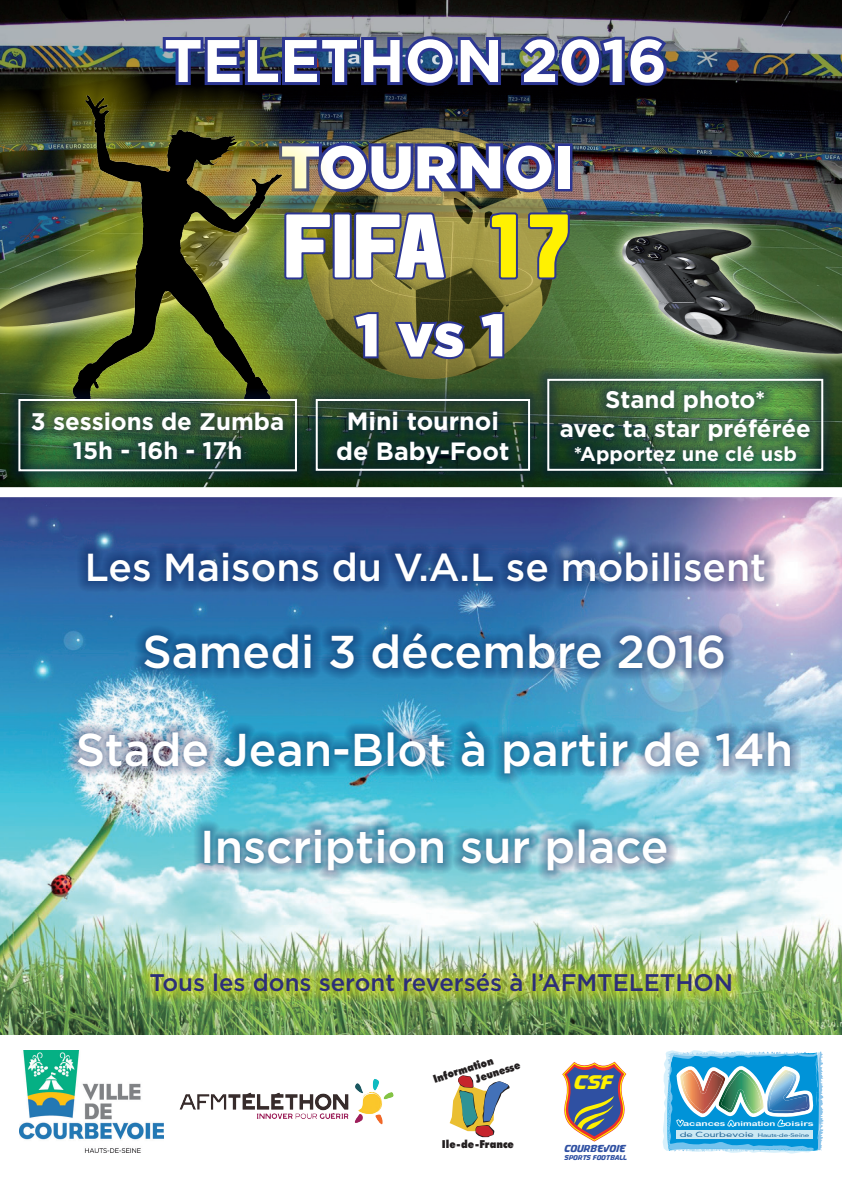
<style>
.page{position:relative;width:842px;height:1191px;background:#fff}
.page>*{position:absolute;margin:0;border:0;box-sizing:border-box;transform-origin:0 0}
.t1{font:700 86px "EA Sports Covers SC";color:#fff}
.t2{font:700 60px "Gotham";color:#fff}
.t3{font:900 60px "Gotham";color:#fff}
.t4{font:500 46px/97px "Gotham";color:#fff;text-align:center}
.t5{font:500 39px "Gotham";color:#fff}
.t6{font:700 25px/30px "Gotham";color:#fff;text-align:center}
.t7{font:700 24px/28.8px "Gotham";color:#fff;text-align:center}
.t8{font:500 24px "Gotham";color:#2c2e78}
.t9{font:700 20px "Gotham";color:#fff}
.t10{font:18.3px "Masque";color:#fff101}
.t11{font:900 11px "Futura BT";color:#231f20;scale:.89 1}
.t12{font:900 11px "Futura BT";color:#231f20;scale:.9 1}
.t13{font:9.5px "Masque";color:#2f50a2;scale:.89 1}
.t14{font:7.2px "Arial Rounded MT Bold";color:#fff;scale:1.44 1}
.t15{font:6.9px "Arial Rounded MT Bold";color:#fff;scale:1.42 1}
.t16{font:6.9px "Arial Rounded MT Bold";color:#fff;scale:1.58 1}
.t17{font:6.6px "Masque";color:#2f50a2;scale:.89 1}
.t18{font:300 4.9px "DIN Neuzeit Grotesk";color:#216495;scale:1.47 1}
.s1{color:#fff101}
.s2{font-size:6.8px;color:#226595}
</style>
<div class="page">
<img style="left:20px;top:1050px;width:143px;height:102px">
<svg style="left:663px;top:1050px;width:160px;height:104px;background:#6cb4d2"></svg>
<img style="left:0;top:497px;width:842px;height:537px">
<div style="left:139px;top:961px;width:603px;height:42px;background:#fff101;opacity:.75"></div>
<div style="left:66px;top:622px;width:735px;height:259px;background:#00144d;opacity:.75"></div>
<div style="left:77px;top:541px;width:699px;height:51px;background:#00144d;opacity:.75"></div>
<img style="left:179px;top:1079px;width:215px;height:46px">
<img style="left:0;top:0;width:842px;height:488px">
<img style="left:363px;top:139px;width:194px;height:56px">
<div style="left:555px;top:143px;width:17px;height:48px;border:6px solid #2c3693"></div>
<svg style="left:363px;top:310px;width:18px;height:50px"></svg>
<svg style="left:392px;top:319px;width:75px;height:43px;background:#545452"></svg>
<svg style="left:477px;top:310px;width:29px;height:50px"></svg>
<div style="left:0;top:47px;width:363px;height:400px;background:#fff101;opacity:.75"></div>
<img style="left:0;top:95px;width:316px;height:304px">
<svg style="left:282px;top:210px;width:52px;height:71px;background:#697148"></svg>
<div style="left:333px;top:212px;width:19px;height:67px;border:4px solid #2c3693;border-radius:2px"></div>
<svg style="left:352px;top:203px;width:96px;height:78px;background:#726f56"></svg>
<svg style="left:488px;top:210px;width:32px;height:71px;background:#807c5f"></svg>
<svg style="left:526px;top:210px;width:46px;height:71px;background:#606a54"></svg>
<div style="left:7px;top:388px;width:301px;height:94px;background:#00144d;opacity:.75"></div>
<div style="left:18px;top:399px;width:279px;height:72px;border:2px solid #fff"></div>
<div style="left:536px;top:368px;width:299px;height:114px;background:#00144d;opacity:.75"></div>
<div style="left:547px;top:379px;width:276px;height:92px;border:2px solid #fff"></div>
<div style="left:305px;top:388px;width:236px;height:94px;background:#00144d;opacity:.75"></div>
<div style="left:316px;top:399px;width:214px;height:72px;border:2px solid #fff"></div>
<svg style="left:450px;top:1075px;width:60px;height:62px"></svg>
<svg style="left:562px;top:1061px;width:65px;height:80px"></svg>
<img style="left:160px;top:33px;width:344px;height:56px">
<img style="left:515px;top:33px;width:155px;height:57px">
<h2 class="t2" style="left:164px;top:21px;width:505px">TELETHON 2016</h2>
<h2 class="t3" style="left:281px;top:126px;width:294px">TOURNOI</h2>
<h1 class="t1" style="left:283px;top:192px;width:289px">FIFA <span class="s1">17</span></h1>
<p class="t7" style="left:31px;top:407px;width:255px">3 sessions de Zumba<br>15h - 16h - 17h</p>
<h2 class="t3" style="left:355px;top:294px;width:153px">1 vs 1</h2>
<p class="t6" style="left:336px;top:406px;width:175px">Mini tournoi de Baby-Foot</p>
<p class="t7" style="left:560px;top:385px;width:252px">Stand photo*<br>avec ta star préférée</p>
<p class="t9" style="left:574px;top:440px;width:225px">*Apportez une clé usb</p>
<p class="t5" style="left:85px;top:541px;width:683px">Les Maisons du V.A.L se mobilisent</p>
<p class="t4" style="left:76px;top:603px;width:719px">Samedi 3 décembre 2016<br>Stade Jean-Blot à partir de 14h<br>Inscription sur place</p>
<p class="t8" style="left:150px;top:967px;width:585px">Tous les dons seront reversés à l’AFMTELETHON</p>
<p class="t11" style="left:431px;top:1072px;width:72px;rotate:-18deg">Information</p>
<p class="t11" style="left:474px;top:1072px;width:54px;rotate:-18deg">Jeunesse</p>
<p class="t12" style="left:442px;top:1137px;width:82px">Ile-de-France</p>
<p class="t10" style="left:574px;top:1071px;width:40px">CSF</p>
<p class="t13" style="left:565px;top:1143px;width:70px">COURBEVOIE</p>
<p class="t17" style="left:565px;top:1153px;width:71px">SPORTS FOOTBALL</p>
<p class="t14" style="left:683px;top:1119px;width:31px">acances</p>
<p class="t15" style="left:734px;top:1119px;width:30px">nimation</p>
<p class="t16" style="left:785px;top:1119px;width:20px">oisirs</p>
<p class="t18" style="left:680px;top:1132px;width:90px"><span class="s2">de Courbevoie</span> Hauts-de-Seine</p>
</div>
